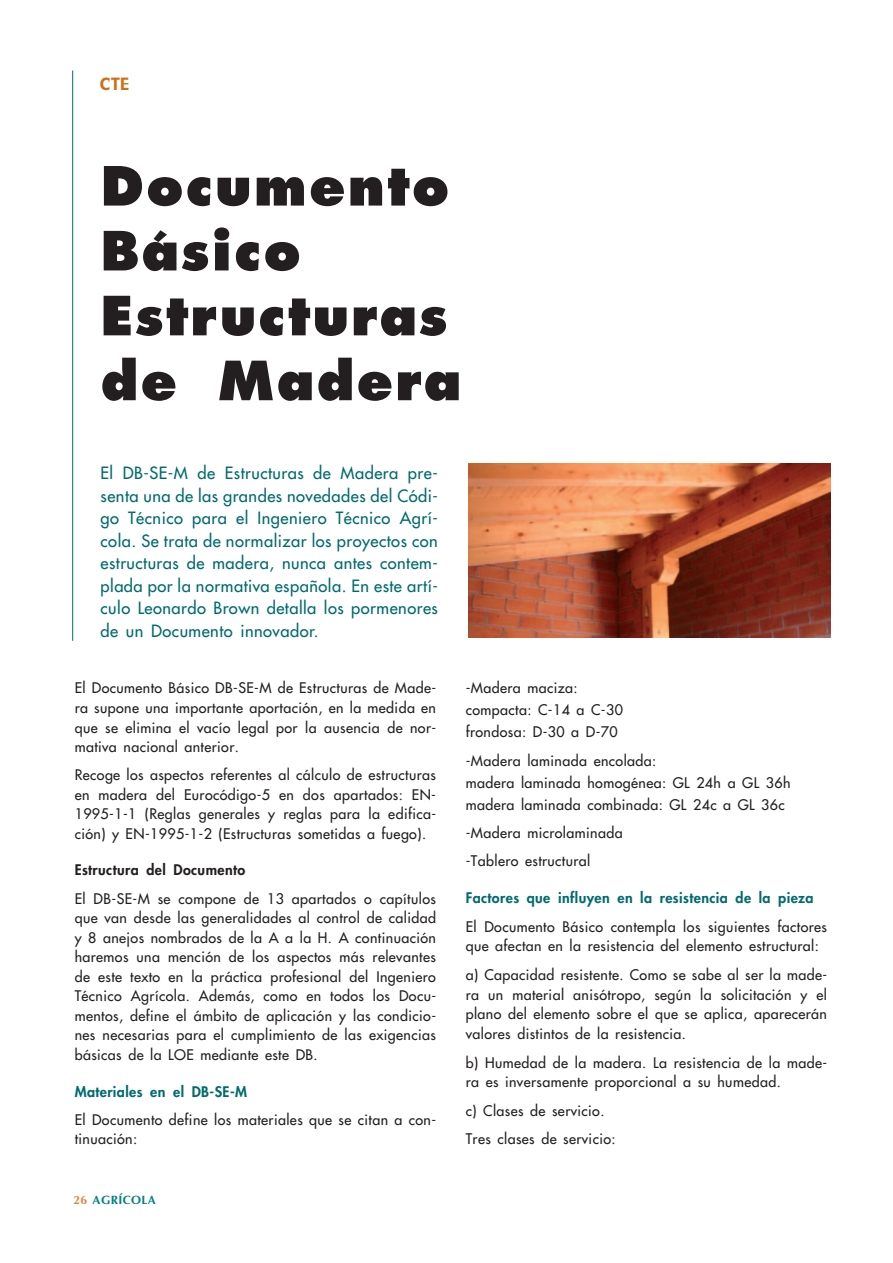
<style>
.page{position:relative;width:893px;height:1263px;background:#fff}
.page>*{position:absolute;margin:0;border:0;box-sizing:border-box;transform-origin:0 0}
.t1{font:800 52.5px/64.8px "Futura";letter-spacing:.04em;color:#231f20}
.t2{font:16.5px/22.5px "Futura";letter-spacing:.03em;color:#006b6e;text-align:justify}
.t3{font:16.5px "Gadget";color:#d06f18}
.t4{font:14.25px/19.5px "Futura";letter-spacing:.03em;color:#231f20}
.t5{font:800 14.25px "Futura";letter-spacing:.03em;color:#006b6e}
.t6{font:800 14.25px "Futura";letter-spacing:.03em;color:#231f20}
.t7{font:700 12px "Optima";letter-spacing:.03em;color:#007f84}
.s1{color:#d9863f}
</style>
<div class="page">
<hr style="left:72px;top:71px;width:1px;height:570px;background:#006b6e">
<img style="left:469px;top:463px;width:361px;height:175px">
<p class="t3" style="left:100px;top:75px;width:31px">CTE</p>
<h1 class="t1" style="left:101px;top:158px;width:362px">Documento<br>Básico<br>Estructuras de Madera</h1>
<p class="t2" style="left:101px;top:463px;width:339px">El DB-SE-M de Estructuras de Madera pre&shy;senta una de las grandes novedades del Códi&shy;go Técnico para el Ingeniero Técnico Agrí&shy;cola. Se trata de normalizar los proyectos con estructuras de madera, nunca antes contem&shy;plada por la normativa española. En este artí&shy;culo Leonardo Brown detalla los pormenores de un Documento innovador.</p>
<p class="t4" style="left:75px;top:679px;width:363px;text-align:justify">El Documento Básico DB-SE-M de Estructuras de Made&shy;ra supone una importante aportación, en la medida en que se elimina el vacío legal por la ausencia de nor&shy;mativa nacional anterior.</p>
<p class="t4" style="left:75px;top:766px;width:363px;text-align:justify">Recoge los aspectos referentes al cálculo de estructuras en madera del Eurocódigo-5 en dos apartados: EN-1995-1-1 (Reglas generales y reglas para la edifica&shy;ción) y EN-1995-1-2 (Estructuras sometidas a fuego).</p>
<p class="t6" style="left:75px;top:863px;width:172px">Estructura del Documento</p>
<p class="t4" style="left:75px;top:889px;width:363px;text-align:justify">El DB-SE-M se compone de 13 apartados o capítulos que van desde las generalidades al control de calidad y 8 anejos nombrados de la A a la H. A continuación haremos una mención de los aspectos más relevantes de este texto en la práctica profesional del Ingeniero Técnico Agrícola. Además, como en todos los Docu&shy;mentos, define el ámbito de aplicación y las condicio&shy;nes necesarias para el cumplimiento de las exigencias básicas de la LOE mediante este DB.</p>
<p class="t5" style="left:75px;top:1084px;width:174px">Materiales en el DB-SE-M</p>
<p class="t4" style="left:75px;top:1110px;width:363px">El Documento define los materiales que se citan a con&shy;tinuación:</p>
<p class="t7" style="left:74px;top:1193px;width:84px"><span class="s1">26</span> AGRÍCOLA</p>
<p class="t4" style="left:466px;top:678px;width:159px;line-height:21.9px">-Madera maciza: compacta: C-14 a C-30 frondosa: D-30 a D-70</p>
<p class="t4" style="left:466px;top:750px;width:326px;line-height:21.9px">-Madera laminada encolada:<br>madera laminada homogénea: GL 24h a GL 36h madera laminada combinada: GL 24c a GL 36c</p>
<p class="t4" style="left:466px;top:819px;width:158px;line-height:28.3px">-Madera microlaminada -Tablero estructural</p>
<p class="t5" style="left:466px;top:891px;width:349px">Factores que influyen en la resistencia de la pieza</p>
<p class="t4" style="left:466px;top:917px;width:363px">El Documento Básico contempla los siguientes factores que afectan en la resistencia del elemento estructural:</p>
<p class="t4" style="left:466px;top:965px;width:363px;text-align:justify">a) Capacidad resistente. Como se sabe al ser la made&shy;ra un material anisótropo, según la solicitación y el plano del elemento sobre el que se aplica, aparecerán valores distintos de la resistencia.</p>
<p class="t4" style="left:466px;top:1053px;width:363px">b) Humedad de la madera. La resistencia de la made&shy;ra es inversamente proporcional a su humedad.</p>
<p class="t4" style="left:466px;top:1097px;width:151px;line-height:28.3px">c) Clases de servicio.<br>Tres clases de servicio:</p>
</div>
